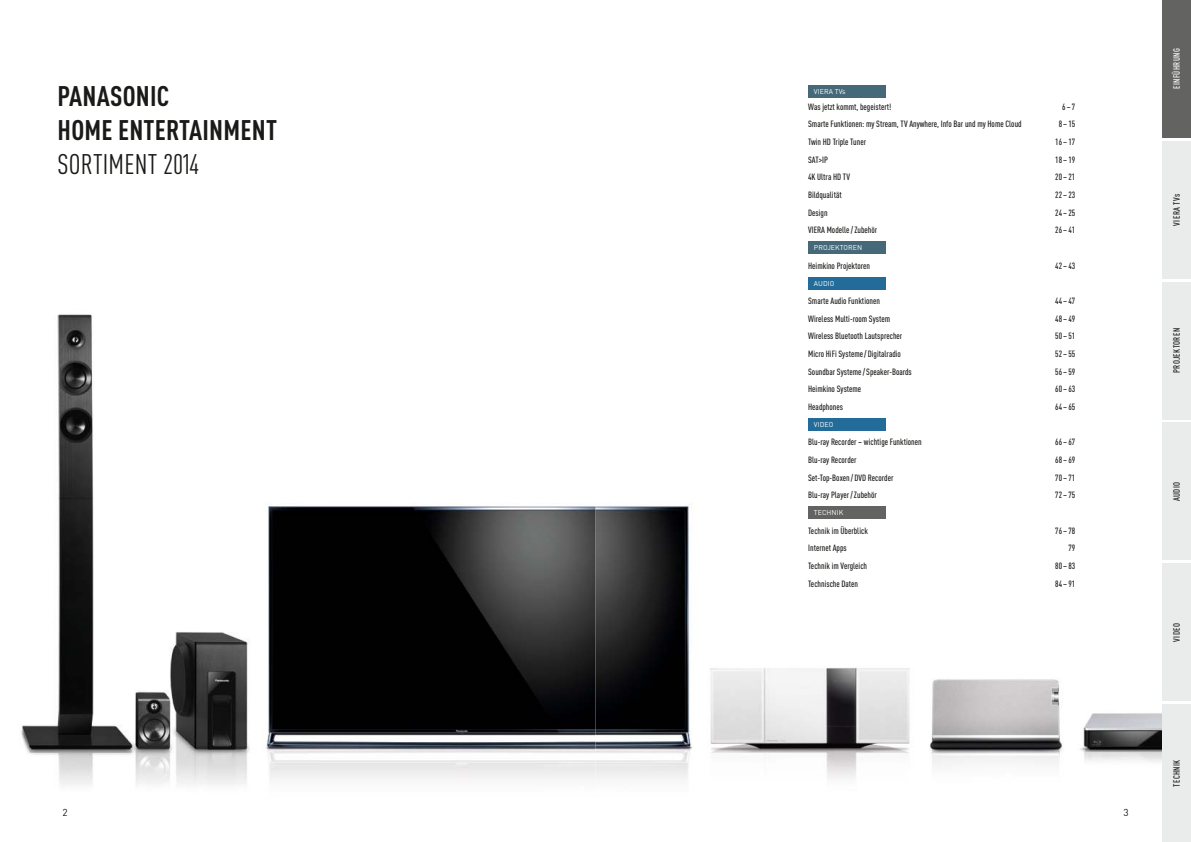
<style>
.page{position:relative;width:1191px;height:842px;background:#fff}
.page>*{position:absolute;margin:0;border:0;box-sizing:border-box;transform-origin:0 0}
.t1{font:700 condensed 28px/33.6px "DIN Pro";letter-spacing:.01em;color:#1a1a18}
.t2{font:condensed 28px "DIN Pro";letter-spacing:.01em;color:#1a1a18}
.t3{font:10px "DINOT";color:#1a1a18}
.t4{font:500 condensed 9px "DIN Pro";color:#1a1a18}
.t5{font:500 condensed 9px "DIN Pro";letter-spacing:.04em;color:#1a1a18}
.t6{font:500 condensed 9px "DIN Pro";letter-spacing:.04em;color:#fff}
.t7{font:7px "DINOT";letter-spacing:.01em;color:#fff}
</style>
<div class="page">
<img style="left:1080px;top:713px;width:82px;height:49px">
<img style="left:929px;top:679px;width:133px;height:86px">
<img style="left:710px;top:667px;width:200px;height:112px">
<img style="left:266px;top:506px;width:426px;height:275px">
<div style="left:808px;top:85px;width:78px;height:13px;background:#46697a"></div>
<div style="left:808px;top:241px;width:78px;height:13px;background:#46697a"></div>
<div style="left:808px;top:277px;width:78px;height:13px;background:#236c9a"></div>
<div style="left:808px;top:418px;width:78px;height:13px;background:#236c9a"></div>
<div style="left:808px;top:506px;width:78px;height:13px;background:#636362"></div>
<div style="left:1162px;top:141px;width:29px;height:137px;background:#eaebeb"></div>
<div style="left:1162px;top:282px;width:29px;height:137px;background:#eaebeb"></div>
<div style="left:1162px;top:423px;width:29px;height:137px;background:#eaebeb"></div>
<div style="left:1162px;top:564px;width:29px;height:137px;background:#eaebeb"></div>
<div style="left:1162px;top:704px;width:29px;height:138px;background:#eaebeb"></div>
<div style="left:1162px;top:0;width:29px;height:137px;background:#636362"></div>
<img style="left:21px;top:314px;width:229px;height:471px">
<img style="left:595px;top:493px;width:1px;height:349px">
<h1 class="t1" style="left:58px;top:83px;width:221px">PANASONIC<br>HOME ENTERTAINMENT</h1>
<h1 class="t2" style="left:58px;top:154px;width:143px">SORTIMENT 2014</h1>
<p class="t3" style="left:62px;top:807px;width:7px">2</p>
<p class="t7" style="left:814px;top:88px;width:33px">VIERA TVs</p>
<p class="t4" style="left:808px;top:103px;width:85px">Was jetzt kommt, begeistert!</p>
<p class="t4" style="left:1062px;top:103px;width:15px">6 – 7</p>
<p class="t4" style="left:808px;top:121px;width:215px">Smarte Funktionen: my Stream, TV Anywhere, Info Bar und my Home Cloud</p>
<p class="t4" style="left:1058px;top:121px;width:18px">8 – 15</p>
<p class="t4" style="left:808px;top:139px;width:59px">Twin HD Triple Tuner</p>
<p class="t4" style="left:1055px;top:139px;width:21px">16 – 17</p>
<p class="t4" style="left:808px;top:156px;width:21px">SAT&gt;IP</p>
<p class="t4" style="left:1055px;top:156px;width:21px">18 – 19</p>
<p class="t4" style="left:808px;top:174px;width:43px">4K Ultra HD TV</p>
<p class="t4" style="left:1055px;top:174px;width:21px">20 – 21</p>
<p class="t4" style="left:808px;top:192px;width:35px">Bildqualität</p>
<p class="t4" style="left:1055px;top:192px;width:21px">22 – 23</p>
<p class="t4" style="left:808px;top:209px;width:21px">Design</p>
<p class="t4" style="left:1055px;top:209px;width:21px">24 – 25</p>
<p class="t4" style="left:808px;top:227px;width:71px">VIERA Modelle / Zubehör</p>
<p class="t4" style="left:1055px;top:227px;width:21px">26 – 41</p>
<p class="t4" style="left:808px;top:262px;width:63px">Heimkino Projektoren</p>
<p class="t4" style="left:1055px;top:262px;width:21px">42 – 43</p>
<p class="t4" style="left:808px;top:298px;width:73px">Smarte Audio Funktionen</p>
<p class="t4" style="left:1055px;top:298px;width:21px">44 – 47</p>
<p class="t4" style="left:808px;top:315px;width:84px">Wireless Multi-room System</p>
<p class="t4" style="left:1055px;top:315px;width:21px">48 – 49</p>
<p class="t4" style="left:808px;top:333px;width:96px">Wireless Bluetooth Lautsprecher</p>
<p class="t4" style="left:1055px;top:333px;width:21px">50 – 51</p>
<p class="t4" style="left:808px;top:351px;width:94px">Micro HiFi Systeme / Digitalradio</p>
<p class="t4" style="left:1055px;top:351px;width:21px">52 – 55</p>
<p class="t4" style="left:808px;top:368px;width:105px">Soundbar Systeme / Speaker-Boards</p>
<p class="t4" style="left:1055px;top:368px;width:21px">56 – 59</p>
<p class="t4" style="left:808px;top:386px;width:55px">Heimkino Systeme</p>
<p class="t4" style="left:1055px;top:386px;width:21px">60 – 63</p>
<p class="t4" style="left:808px;top:404px;width:36px">Headphones</p>
<p class="t4" style="left:1055px;top:404px;width:21px">64 – 65</p>
<p class="t4" style="left:808px;top:439px;width:115px">Blu-ray Recorder – wichtige Funktionen</p>
<p class="t4" style="left:1055px;top:439px;width:21px">66 – 67</p>
<p class="t4" style="left:808px;top:457px;width:50px">Blu-ray Recorder</p>
<p class="t4" style="left:1055px;top:457px;width:21px">68 – 69</p>
<p class="t4" style="left:808px;top:474px;width:87px">Set-Top-Boxen / DVD Recorder</p>
<p class="t4" style="left:1055px;top:474px;width:21px">70 – 71</p>
<p class="t4" style="left:808px;top:492px;width:70px">Blu-ray Player / Zubehör</p>
<p class="t4" style="left:1055px;top:492px;width:21px">72 – 75</p>
<p class="t4" style="left:808px;top:527px;width:61px">Technik im Überblick</p>
<p class="t4" style="left:1055px;top:527px;width:21px">76 – 78</p>
<p class="t4" style="left:808px;top:545px;width:40px">Internet Apps</p>
<p class="t4" style="left:1068px;top:545px;width:8px">79</p>
<p class="t4" style="left:808px;top:563px;width:60px">Technik im Vergleich</p>
<p class="t4" style="left:1055px;top:563px;width:21px">80 – 83</p>
<p class="t4" style="left:808px;top:580px;width:52px">Technische Daten</p>
<p class="t4" style="left:1055px;top:580px;width:21px">84 – 91</p>
<p class="t7" style="left:814px;top:244px;width:50px">PROJEKTOREN</p>
<p class="t7" style="left:814px;top:279px;width:22px">AUDIO</p>
<p class="t7" style="left:814px;top:420px;width:21px">VIDEO</p>
<p class="t7" style="left:814px;top:508px;width:31px">TECHNIK</p>
<p class="t6" style="left:1173px;top:89px;width:42px;rotate:-90deg">EINFÜHRUNG</p>
<p class="t5" style="left:1173px;top:225px;width:33px;rotate:-90deg">VIERA TVs</p>
<p class="t5" style="left:1173px;top:373px;width:46px;rotate:-90deg">PROJEKTOREN</p>
<p class="t4" style="left:1173px;top:501px;width:21px;rotate:-90deg">AUDIO</p>
<p class="t4" style="left:1173px;top:641px;width:20px;rotate:-90deg">VIDEO</p>
<p class="t3" style="left:1123px;top:807px;width:7px">3</p>
<p class="t5" style="left:1173px;top:787px;width:28px;rotate:-90deg">TECHNIK</p>
</div>
